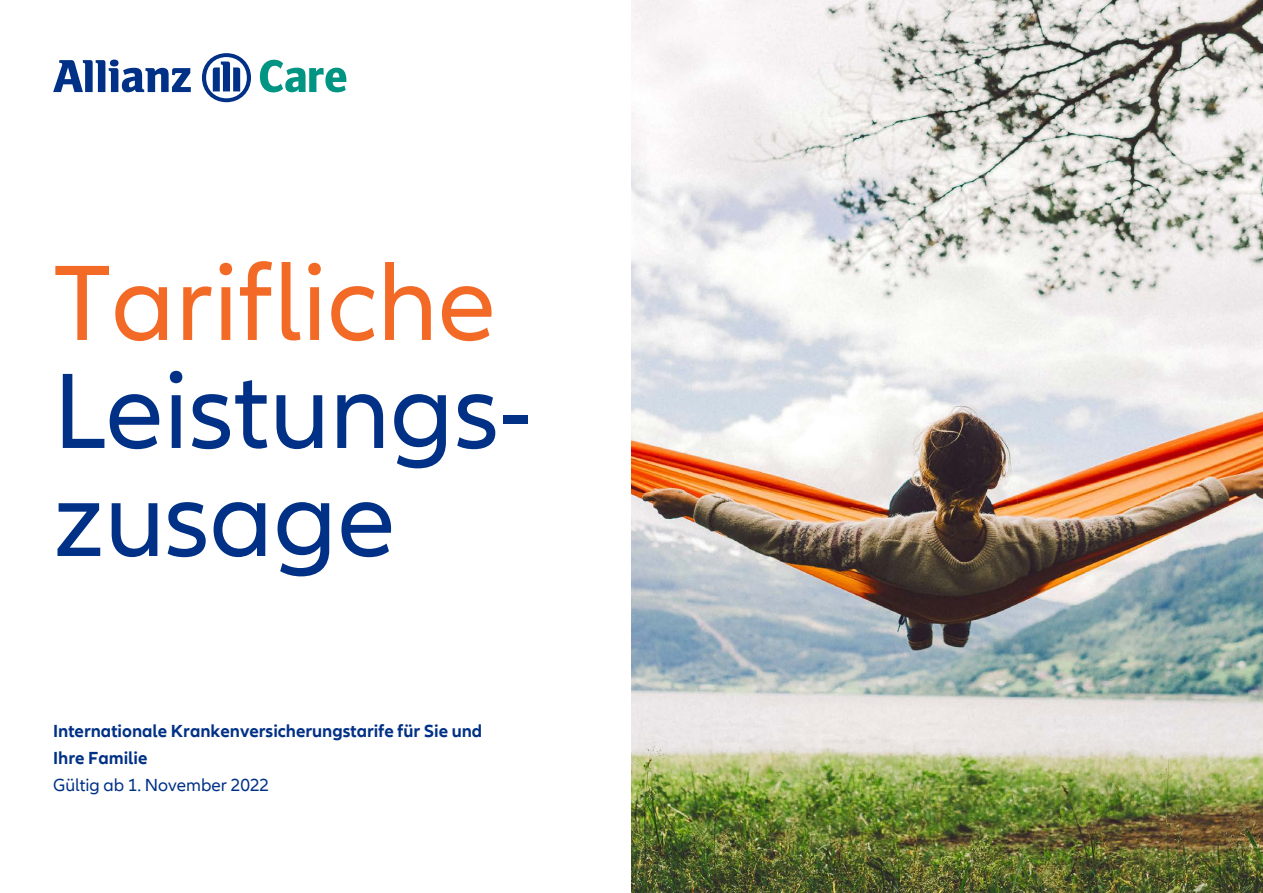
<style>
.page{position:relative;width:1263px;height:893px;background:#fff}
.page>*{position:absolute;margin:0;border:0;box-sizing:border-box;transform-origin:0 0}
.Headline__Type_4__1{font:111px/108px "Allianz Neo";color:#003186}
.Product_name__Type_8{font:700 18px/27px "Allianz Neo";color:#003186}
.Subhead__Type_8__1{font:18px "Allianz Neo";color:#003186}
.s1{color:#f36a27}
</style>
<div class="page">
<img style="left:631px;top:0;width:632px;height:893px">
<svg style="left:53px;top:60px;width:138px;height:32px"></svg>
<svg style="left:202px;top:53px;width:49px;height:49px"></svg>
<svg style="left:260px;top:60px;width:86px;height:32px"></svg>
<p class="Headline__Type_4__1" style="left:53px;top:252px;width:481px"><span class="s1">Tarifliche<br></span>Leistungs&shy;zusage</p>
<p class="Product_name__Type_8" style="left:53px;top:717px;width:431px">Internationale Krankenversicherungstarife für Sie und<br>Ihre Familie</p>
<p class="Subhead__Type_8__1" style="left:53px;top:774px;width:218px">Gültig ab 1. November 2022</p>
</div>
